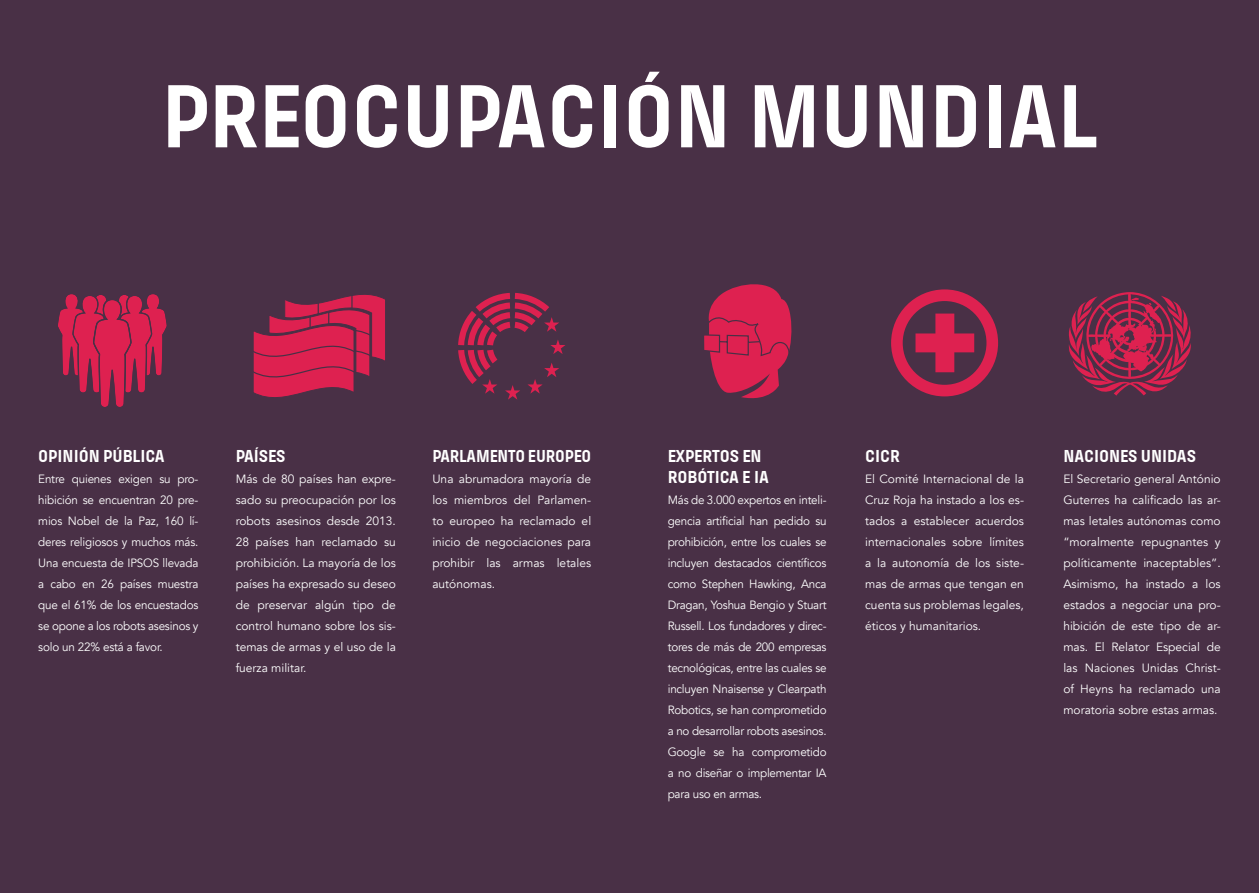
<style>
.page{position:relative;width:1259px;height:893px;background:#493046}
.page>*{position:absolute;margin:0;border:0;box-sizing:border-box;transform-origin:0 0}
.t1{font:700 93px "Pilcrow";color:#fff}
.t2{font:700 18px/21px "Pilcrow";color:#fff}
.t3{font:12px/21px "Avenir";color:#fff;text-align:justify}
</style>
<div class="page">
<svg style="left:253px;top:294px;width:132px;height:103px"></svg>
<svg style="left:458px;top:293px;width:107px;height:107px"></svg>
<svg style="left:704px;top:284px;width:88px;height:115px"></svg>
<svg style="left:891px;top:289px;width:107px;height:107px"></svg>
<svg style="left:1068px;top:292px;width:123px;height:104px"></svg>
<svg style="left:58px;top:294px;width:109px;height:113px"></svg>
<h1 class="t1" style="left:162px;top:69px;width:937px">PREOCUPACIÓN MUNDIAL</h1>
<h2 class="t2" style="left:38px;top:446px;width:128px">OPINIÓN PÚBLICA</h2>
<p class="t3" style="left:38px;top:469px;width:162px">Entre quienes exigen su pro&shy;hibición se encuentran 20 pre&shy;mios Nobel de la Paz, 160 lí&shy;deres religiosos y muchos más.<br>Una encuesta de IPSOS llevada a cabo en 26 países muestra que el 61% de los encuestados se opone a los robots asesinos y solo un 22% está a favor.</p>
<h2 class="t2" style="left:236px;top:446px;width:51px">PAÍSES</h2>
<p class="t3" style="left:236px;top:469px;width:162px">Más de 80 países han expre&shy;sado su preocupación por los robots asesinos desde 2013.<br>28 países han reclamado su prohibición. La mayoría de los países ha expresado su deseo de preservar algún tipo de control humano sobre los sis&shy;temas de armas y el uso de la fuerza militar.</p>
<h2 class="t2" style="left:432px;top:446px;width:160px">PARLAMENTO EUROPEO</h2>
<p class="t3" style="left:432px;top:469px;width:160px">Una abrumadora mayoría de los miembros del Parlamen&shy;to europeo ha reclamado el inicio de negociaciones para prohibir las armas letales autónomas.</p>
<h2 class="t2" style="left:668px;top:446px;width:103px">EXPERTOS EN<br>ROBÓTICA E IA</h2>
<p class="t3" style="left:668px;top:490px;width:160px">Más de 3.000 expertos en inteli&shy;gencia artificial han pedido su prohibición, entre los cuales se incluyen destacados científicos como Stephen Hawking, Anca Dragan, Yoshua Bengio y Stuart Russell. Los fundadores y direc&shy;tores de más de 200 empresas tecnológicas, entre las cuales se incluyen Nnaisense y Clearpath Robotics, se han comprometido a no desarrollar robots asesinos.<br>Google se ha comprometido a no diseñar o implementar IA para uso en armas.</p>
<h2 class="t2" style="left:865px;top:446px;width:36px">CICR</h2>
<p class="t3" style="left:865px;top:469px;width:160px">El Comité Internacional de la Cruz Roja ha instado a los es&shy;tados a establecer acuerdos internacionales sobre límites a la autonomía de los siste&shy;mas de armas que tengan en cuenta sus problemas legales, éticos y humanitarios.</p>
<h2 class="t2" style="left:1063px;top:446px;width:134px">NACIONES UNIDAS</h2>
<p class="t3" style="left:1063px;top:469px;width:159px">El Secretario general António Guterres ha calificado las ar&shy;mas letales autónomas como “moralmente repugnantes y políticamente inaceptables”.<br>Asimismo, ha instado a los estados a negociar una pro&shy;hibición de este tipo de ar&shy;mas. El Relator Especial de las Naciones Unidas Christ&shy;of Heyns ha reclamado una moratoria sobre estas armas.</p>
</div>
